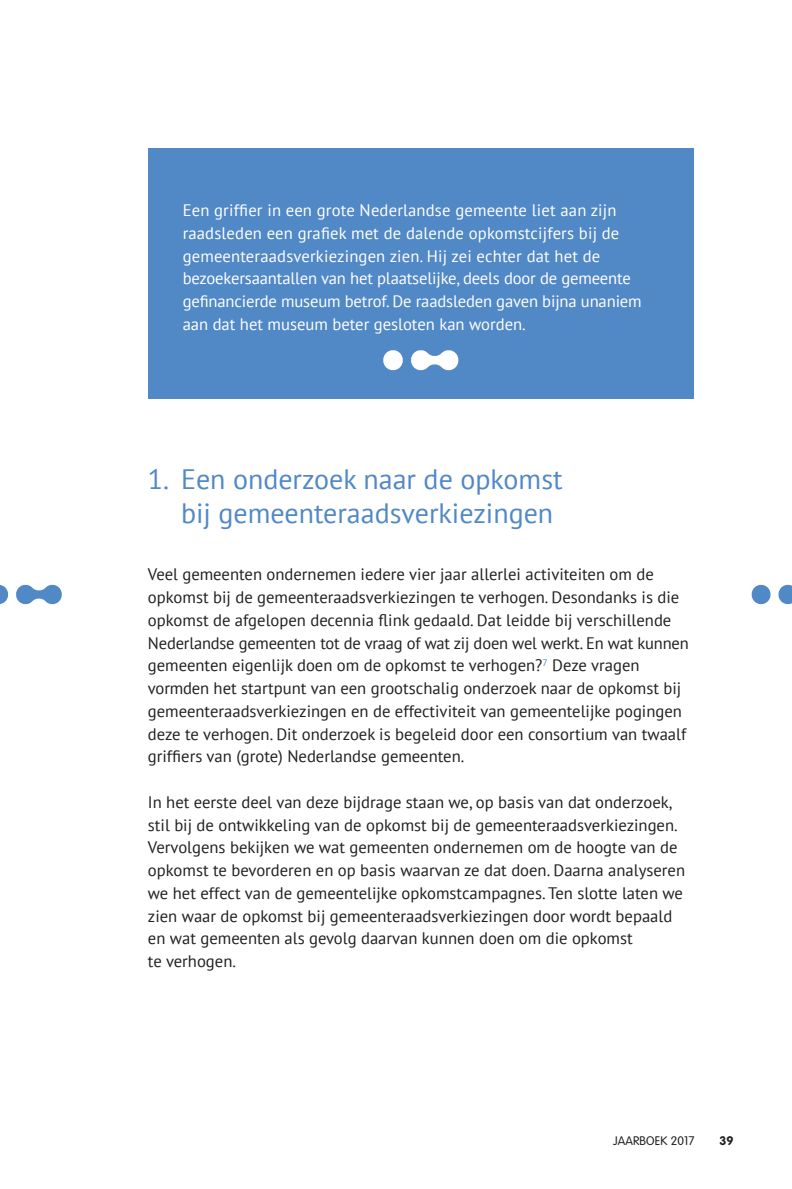
<style>
.page{position:relative;width:792px;height:1189px;background:#fff}
.page>*{position:absolute;margin:0;border:0;box-sizing:border-box;transform-origin:0 0}
.t1{font:28px/33.6px "PT Sans";color:#5188c6}
.t2{font:16.62px/22.8px "PT Sans";color:#231f20}
.t3{font:16.62px/22.8px "PT Sans";color:#fff}
.t4{font:300 12.25px "VAG Rounded";letter-spacing:.01em;color:#231f20}
.t5{font:700 12.25px "VAG Rounded";color:#231f20}
</style>
<div class="page">
<svg style="left:16px;top:584px;width:46px;height:21px"></svg>
<svg style="left:0;top:585px;width:8px;height:19px"></svg>
<svg style="left:778px;top:584px;width:14px;height:21px"></svg>
<svg style="left:751px;top:584px;width:20px;height:21px"></svg>
<div style="left:148px;top:148px;width:546px;height:250px;background:#5188c6"></div>
<svg style="left:411px;top:350px;width:48px;height:21px"></svg>
<svg style="left:383px;top:350px;width:20px;height:21px"></svg>
<p class="t3" style="left:183px;top:199px;width:461px">Een griffier in een grote Nederlandse gemeente liet aan zijn raadsleden een grafiek met de dalende opkomstcijfers bij de gemeenteraadsverkiezingen zien. Hij zei echter dat het de bezoekersaantallen van het plaatselijke, deels door de gemeente gefinancierde museum betrof. De raadsleden gaven bijna unaniem aan dat het museum beter gesloten kan worden.</p>
<h1 class="t1" style="left:181px;top:462px;width:383px;text-indent:-33px">1. Een onderzoek naar de opkomst bij gemeenteraadsverkiezingen</h1>
<p class="t2" style="left:148px;top:563px;width:542px">Veel gemeenten ondernemen iedere vier jaar allerlei activiteiten om de opkomst bij de gemeenteraadsverkiezingen te verhogen. Desondanks is die opkomst de afgelopen decennia flink gedaald. Dat leidde bij verschillende Nederlandse gemeenten tot de vraag of wat zij doen wel werkt. En wat kunnen gemeenten eigenlijk doen om de opkomst te verhogen?<sup>7</sup> Deze vragen vormden het startpunt van een grootschalig onderzoek naar de opkomst bij gemeenteraadsverkiezingen en de effectiviteit van gemeentelijke pogingen deze te verhogen. Dit onderzoek is begeleid door een consortium van twaalf griffiers van (grote) Nederlandse gemeenten.</p>
<p class="t2" style="left:148px;top:790px;width:539px">In het eerste deel van deze bijdrage staan we, op basis van dat onderzoek, stil bij de ontwikkeling van de opkomst bij de gemeenteraadsverkiezingen.<br>Vervolgens bekijken we wat gemeenten ondernemen om de hoogte van de opkomst te bevorderen en op basis waarvan ze dat doen. Daarna analyseren we het effect van de gemeentelijke opkomstcampagnes. Ten slotte laten we zien waar de opkomst bij gemeenteraadsverkiezingen door wordt bepaald en wat gemeenten als gevolg daarvan kunnen doen om die opkomst<br>te verhogen.</p>
<p class="t4" style="left:613px;top:1133px;width:83px">JAARBOEK 2017</p>
<p class="t5" style="left:719px;top:1133px;width:16px">39</p>
</div>
